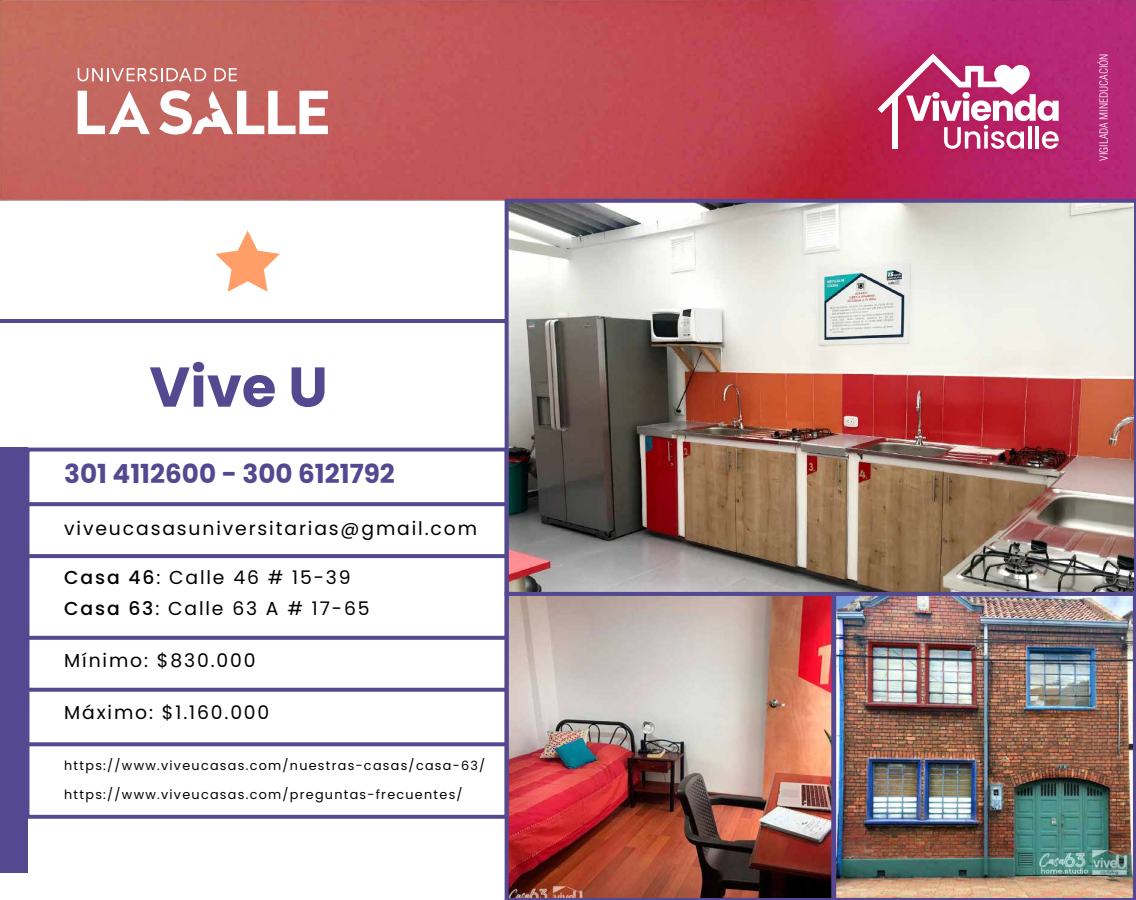
<style>
.page{position:relative;width:1136px;height:900px;background:#fff}
.page>*{position:absolute;margin:0;border:0;box-sizing:border-box;transform-origin:0 0}
.t1{font:700 56.03px "Poppins";color:#544991}
.t2{font:700 26.25px "Poppins";color:#544991}
.t3{font:18.75px/30.8px "Poppins";letter-spacing:.1em;color:#000}
.t4{font:12.75px "Poppins";letter-spacing:.1em;color:#000}
.t5{font:300 condensed 11.02px "Helvetica LT Std";color:#fff}
.s1{font-weight:500}
</style>
<div class="page">
<img style="left:0;top:0;width:1136px;height:201px">
<svg style="left:215px;top:230px;width:65px;height:62px"></svg>
<img style="left:859px;top:36px;width:217px;height:131px">
<svg style="left:877px;top:54px;width:181px;height:95px"></svg>
<svg style="left:78px;top:91px;width:72px;height:43px"></svg>
<svg style="left:159px;top:90px;width:169px;height:45px"></svg>
<svg style="left:78px;top:68px;width:128px;height:13px"></svg>
<svg style="left:214px;top:68px;width:23px;height:13px"></svg>
<img style="left:504px;top:199px;width:632px;height:393px">
<img style="left:504px;top:592px;width:328px;height:308px">
<img style="left:832px;top:592px;width:304px;height:308px">
<svg style="left:31px;top:554px;width:472px;height:4px;background:#584d93"></svg>
<svg style="left:31px;top:636px;width:472px;height:4px;background:#5c5296"></svg>
<svg style="left:31px;top:688px;width:472px;height:4px;background:#5f5498"></svg>
<svg style="left:31px;top:742px;width:472px;height:4px;background:#615699"></svg>
<svg style="left:31px;top:502px;width:472px;height:4px;background:#5a4f95"></svg>
<hr style="left:0;top:319px;width:508px;height:4px;background:#544991">
<div style="left:26px;top:448px;width:482px;height:371px;border:4px solid #544991"></div>
<div style="left:0;top:448px;width:27px;height:425px;background:#544991"></div>
<h1 class="t1" style="left:149px;top:355px;width:180px">Vive U</h1>
<h2 class="t2" style="left:64px;top:459px;width:332px">301 4112600 - 300 6121792</h2>
<p class="t3" style="left:64px;top:513px;width:414px">viveucasasuniversitarias@gmail.com</p>
<p class="t3" style="left:64px;top:563px;width:307px"><span class="s1">Casa 46</span>: Calle 46 # 15-39<br><span class="s1">Casa 63</span>: Calle 63 A # 17-65</p>
<p class="t3" style="left:64px;top:645px;width:193px">Mínimo: $830.000</p>
<p class="t3" style="left:64px;top:697px;width:207px">Máximo: $1.160.000</p>
<p class="t4" style="left:64px;top:759px;width:422px">https://www.viveucasas.com/nuestras-casas/casa-63/</p>
<p class="t4" style="left:64px;top:787px;width:400px">https://www.viveucasas.com/preguntas-frecuentes/</p>
<p class="t5" style="left:1096px;top:161px;width:109px;rotate:-90deg">VIGILADA MINEDUCACIÓN</p>
</div>
